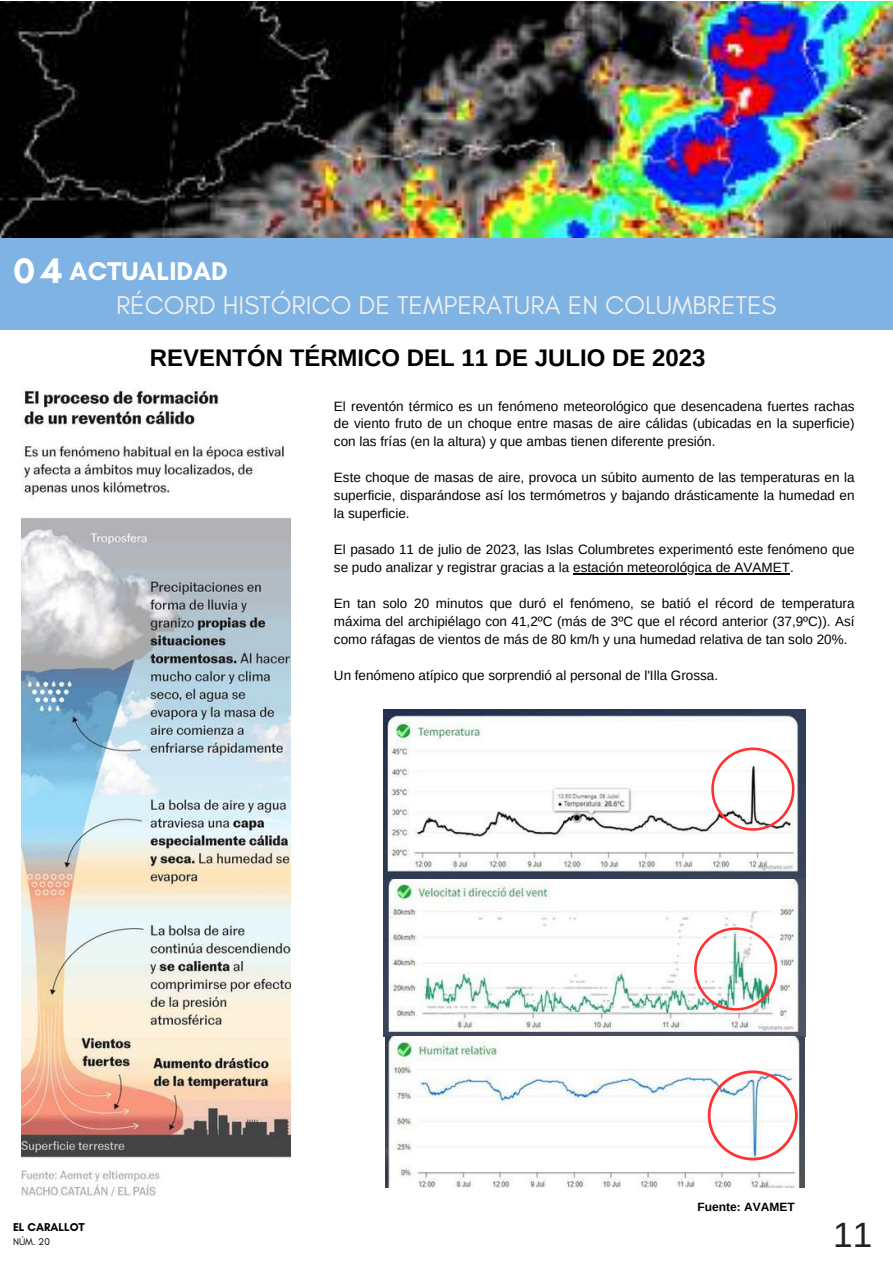
<style>
.page{position:relative;width:893px;height:1264px;background:#fff}
.page>*{position:absolute;margin:0;border:0;box-sizing:border-box;transform-origin:0 0}
.t1{font:35.25px "Arimo";color:#222}
.t2{font:26.25px "Glacial Indifference";color:#ededed}
.t3{font:700 26.25px "Glacial Indifference";color:#fff}
.t4{font:700 24px "Arimo";color:#000}
.t5{font:13.5px/18px "Arimo";color:#000;text-align:justify}
.t6{font:700 12px "Arimo";color:#000}
.t7{font:700 11.55px "Glacial Indifference";color:#000}
.t8{font:9.9px "Glacial Indifference";color:#000}
.s1{font-size:36.15px}
</style>
<div class="page">
<div style="left:0;top:236px;width:892px;height:93px;background:#7fb3e4"></div>
<img style="left:21px;top:388px;width:270px;height:809px">
<img style="left:0;top:2px;width:892px;height:236px">
<img style="left:383px;top:709px;width:422px;height:327px">
<img style="left:385px;top:1036px;width:419px;height:151px">
<svg style="left:711px;top:747px;width:83px;height:83px"></svg>
<hr style="left:573px;top:573px;width:217px;height:1px;background:#000">
<svg style="left:694px;top:927px;width:83px;height:83px"></svg>
<svg style="left:707px;top:1070px;width:90px;height:90px"></svg>
<h2 class="t3" style="left:13px;top:255px;width:216px"><span class="s1">04</span> ACTUALIDAD</h2>
<h2 class="t2" style="left:116px;top:289px;width:662px">RÉCORD HISTÓRICO DE TEMPERATURA EN COLUMBRETES</h2>
<h3 class="t4" style="left:150px;top:344px;width:557px">REVENTÓN TÉRMICO DEL 11 DE JULIO DE 2023</h3>
<p class="t5" style="left:334px;top:397px;width:522px">El reventón térmico es un fenómeno meteorológico que desencadena fuertes rachas de viento fruto de un choque entre masas de aire cálidas (ubicadas en la superficie) con las frías (en la altura) y que ambas tienen diferente presión.</p>
<p class="t5" style="left:334px;top:469px;width:522px">Este choque de masas de aire, provoca un súbito aumento de las temperaturas en la superficie, disparándose así los termómetros y bajando drásticamente la humedad en la superficie.</p>
<p class="t5" style="left:334px;top:540px;width:522px">El pasado 11 de julio de 2023, las Islas Columbretes experimentó este fenómeno que se pudo analizar y registrar gracias a la estación meteorológica de AVAMET.</p>
<p class="t5" style="left:334px;top:594px;width:522px">En tan solo 20 minutos que duró el fenómeno, se batió el récord de temperatura máxima del archipiélago con 41,2ºC (más de 3ºC que el récord anterior (37,9ºC)). Así como ráfagas de vientos de más de 80 km/h y una humedad relativa de tan solo 20%.</p>
<p class="t5" style="left:334px;top:666px;width:385px">Un fenómeno atípico que sorprendió al personal de l'Illa Grossa.</p>
<p class="t7" style="left:13px;top:1219px;width:73px">EL CARALLOT</p>
<p class="t8" style="left:13px;top:1235px;width:38px">NÚM. 20</p>
<p class="t6" style="left:697px;top:1199px;width:99px">Fuente: AVAMET</p>
<h1 class="t1" style="left:833px;top:1214px;width:41px">11</h1>
</div>
